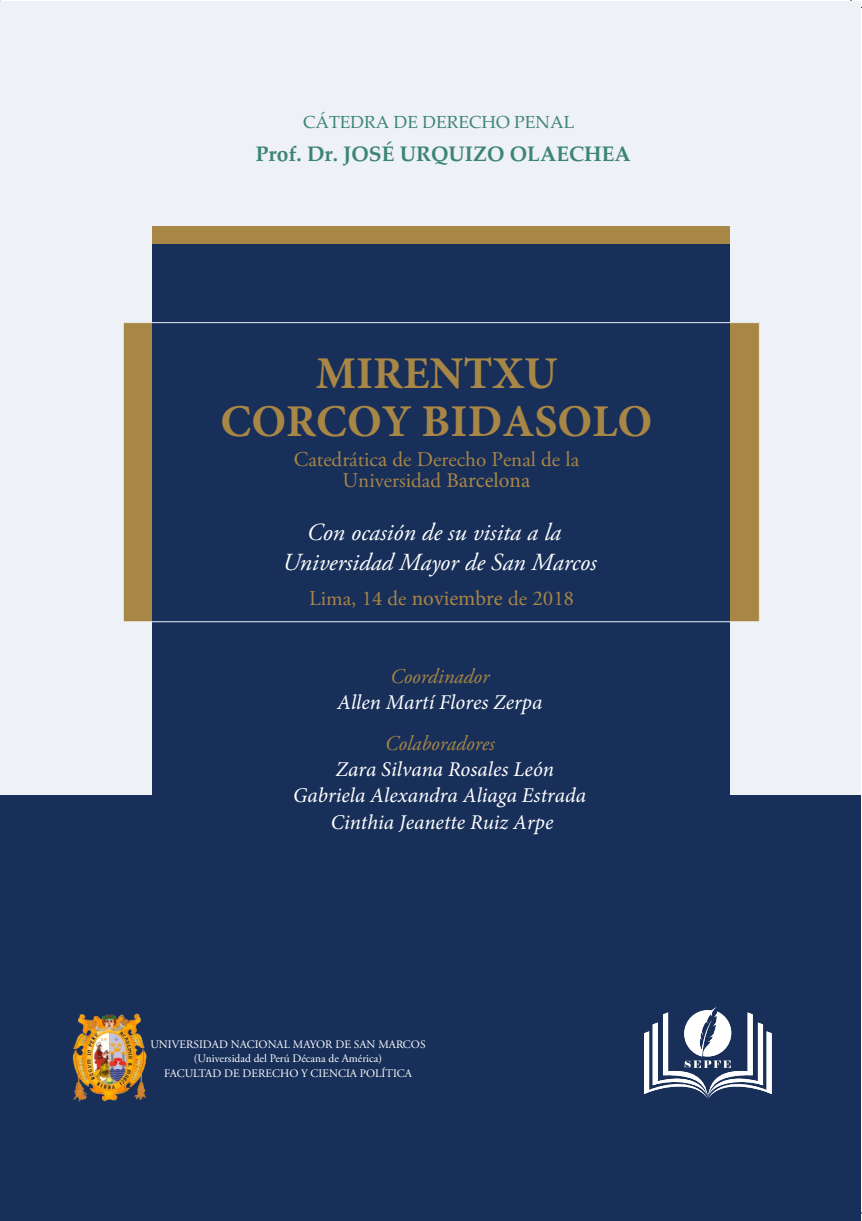
<style>
.page{position:relative;width:862px;height:1221px;background:#fff}
.page>*{position:absolute;margin:0;border:0;box-sizing:border-box;transform-origin:0 0}
.t1{font:700 45.5px/48.3px "Minion Pro";color:#a88646;text-align:center}
.t2{font:italic 24.5px/30.1px "Adobe Garamond Pro";color:#fff;text-align:center}
.t3{font:italic 21px/26.2px "Minion Pro";color:#fff;text-align:center}
.t4{font:21px/21.5px "Adobe Garamond Pro";color:#a88646;text-align:center}
.t5{font:700 21px "Palatino Linotype";color:#3b8476}
.t6{font:italic 21px "Adobe Garamond Pro";color:#a88646}
.t7{font:17.5px "Palatino Linotype";color:#3b8476}
.t8{font:11.38px/14.5px "Adobe Garamond Pro";color:#fff;text-align:center}
.s1{font-family:"Minion Pro"}
</style>
<div class="page">
<div style="left:0;top:1px;width:861px;height:1219px;background:#eef1f6"></div>
<div style="left:0;top:794px;width:861px;height:426px;background:#182f59"></div>
<div style="left:123px;top:322px;width:636px;height:299px;background:#a88646"></div>
<div style="left:153px;top:243px;width:577px;height:977px;background:#182f59"></div>
<div style="left:153px;top:226px;width:577px;height:17px;background:#a88646"></div>
<svg style="left:644px;top:1007px;width:127px;height:91px"></svg>
<img style="left:72px;top:1013px;width:75px;height:89px">
<h3 class="t7" style="left:303px;top:115px;width:273px">CÁTEDRA DE DERECHO PENAL</h3>
<h3 class="t5" style="left:256px;top:146px;width:376px">Prof. Dr. JOSÉ URQUIZO OLAECHEA</h3>
<h1 class="t1" style="left:221px;top:349px;width:433px">MIRENTXU<br>CORCOY BIDASOLO</h1>
<h3 class="t4" style="left:294px;top:450px;width:287px">Catedrátic<span class="s1">a</span> de Derecho Penal de la<br>Universidad <span class="s1">Barcelona</span></h3>
<h2 class="t2" style="left:282px;top:519px;width:316px">Con ocasión de su visita a la<br>Universidad Mayor de San Marcos</h2>
<h3 class="t4" style="left:309px;top:589px;width:266px">Lima, 1<span class="s1">4</span> de <span class="s1">noviembre</span> de 201<span class="s1">8</span></h3>
<h3 class="t6" style="left:390px;top:667px;width:101px">Coordinador</h3>
<h3 class="t3" style="left:337px;top:688px;width:207px">Allen Martí Flores Zerpa</h3>
<h3 class="t6" style="left:385px;top:734px;width:111px">Colaboradores</h3>
<h3 class="t3" style="left:293px;top:756px;width:294px">Zara Silvana Rosales León<br>Gabriela Alexandra Aliaga Estrada<br>Cinthia Jeanette Ruiz Arpe</h3>
<p class="t8" style="left:150px;top:1037px;width:277px">UNIVERSIDAD NACIONAL MAYOR DE SAN MARCOS (Universidad del Perú Décana de América)<br>FACULTAD DE DERECHO Y CIENCIA POLÍTICA</p>
</div>
